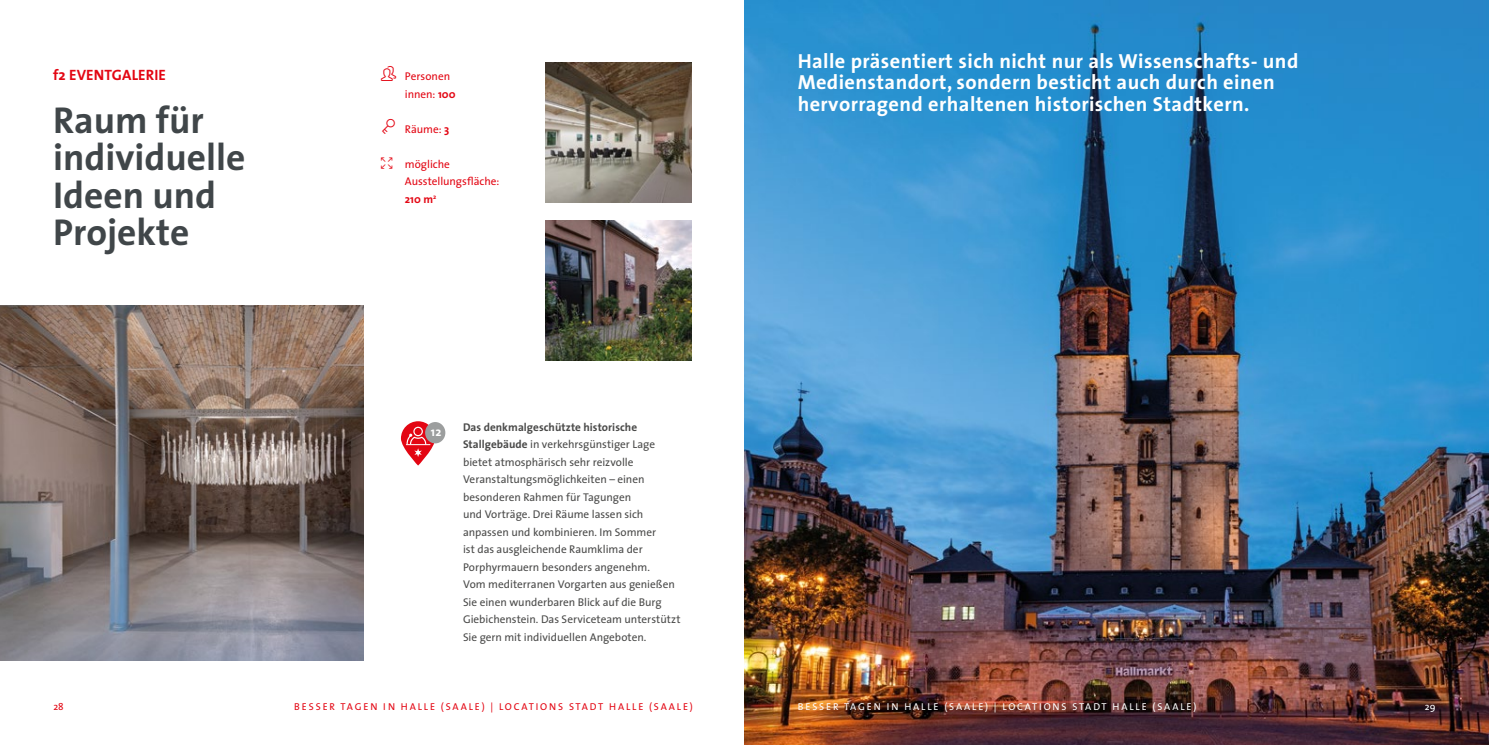
<style>
.page{position:relative;width:1489px;height:745px;background:#fff}
.page>*{position:absolute;margin:0;border:0;box-sizing:border-box;transform-origin:0 0}
.t1{font:700 37.5px/37.5px "The Sans";color:#404649}
.t2{font:700 20.38px/21.6px "The Sans";letter-spacing:.02em;color:#fff}
.t3{font:700 15px "The Sans";letter-spacing:.01em;color:#e30613}
.t4{font:700 12.5px "The Sans";color:#fff}
.t5{font:11.25px/17.5px "The Sans";color:#4a4a49}
.t6{font:11.25px/17.5px "The Sans";color:#e30613}
.t7{font:10px "The Sans";letter-spacing:.19em;color:#e30613}
.t8{font:10px "The Sans";letter-spacing:.19em;color:#fff}
.s1{font-weight:700}
</style>
<div class="page">
<img style="left:744px;top:0;width:744px;height:744px">
<img style="left:0;top:305px;width:363px;height:355px">
<img style="left:545px;top:63px;width:146px;height:140px">
<img style="left:545px;top:220px;width:146px;height:140px">
<svg style="left:401px;top:421px;width:34px;height:44px"></svg>
<svg style="left:406px;top:426px;width:24px;height:30px"></svg>
<div style="left:425px;top:422px;width:20px;height:21px;background:#9c9e9e;border-radius:50%"></div>
<h3 class="t3" style="left:53px;top:62px;width:114px">f2 EVENTGALERIE</h3>
<h1 class="t1" style="left:53px;top:100px;width:194px">Raum für individuelle<br>Ideen und<br>Projekte</h1>
<p class="t6" style="left:405px;top:67px;width:52px">Personen innen: <span class="s1">100</span></p>
<p class="t6" style="left:405px;top:120px;width:46px">Räume: <span class="s1">3</span></p>
<p class="t6" style="left:405px;top:155px;width:96px">mögliche<br>Ausstellungsfläche:<br><span class="s1">210 m</span><sup>2</sup></p>
<p class="t4" style="left:431px;top:421px;width:12px">12</p>
<p class="t5" style="left:463px;top:417px;width:219px"><span class="s1">Das denkmalgeschützte historische Stallgebäude</span> in verkehrsgünstiger Lage bietet atmosphärisch sehr reizvolle Veranstaltungsmöglichkeiten – einen besonderen Rahmen für Tagungen<br>und Vorträge. Drei Räume lassen sich anpassen und kombinieren. Im Sommer<br>ist das ausgleichende Raumklima der Porphyrmauern besonders angenehm.<br>Vom mediterranen Vorgarten aus genießen Sie einen wunderbaren Blick auf die Burg Giebichenstein. Das Serviceteam unterstützt Sie gern mit individuellen Angeboten.</p>
<h2 class="t2" style="left:797px;top:49px;width:502px">Halle präsentiert sich nicht nur als Wissenschafts- und<br>Medienstandort, sondern besticht auch durch einen hervorragend erhaltenen historischen Stadtkern.</h2>
<p class="t7" style="left:53px;top:698px;width:12px">28</p>
<p class="t7" style="left:294px;top:698px;width:400px">BESSER TAGEN IN HALLE (SAALE) | LOCATIONS STADT HALLE (SAALE)</p>
<p class="t8" style="left:1424px;top:698px;width:12px">29</p>
<p class="t8" style="left:797px;top:698px;width:400px">BESSER TAGEN IN HALLE (SAALE) | LOCATIONS STADT HALLE (SAALE)</p>
</div>
